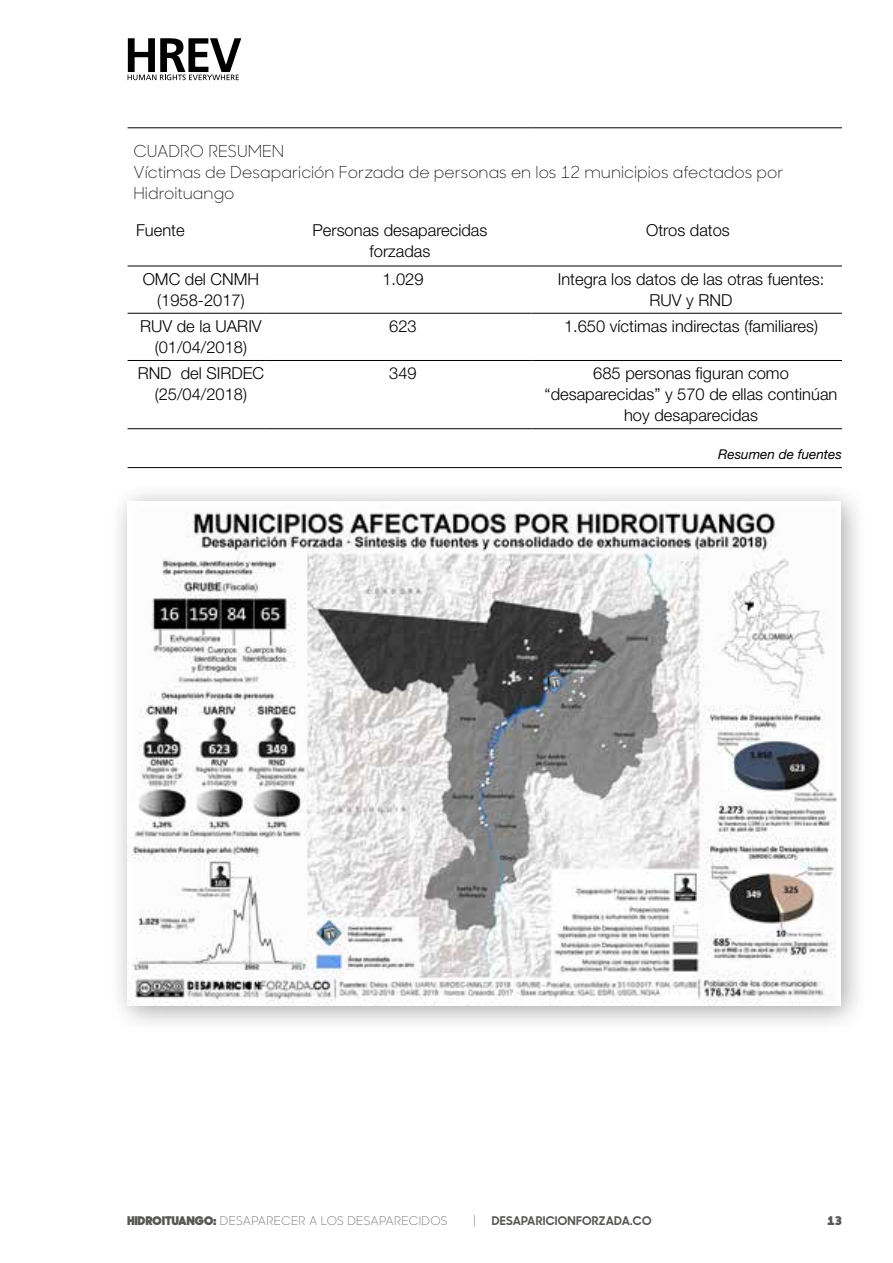
<style>
.page{position:relative;width:893px;height:1263px;background:#fff}
.page>*{position:absolute;margin:0;border:0;box-sizing:border-box;transform-origin:0 0}
.t1{font:300 16.5px/21px "Helvetica Neue LT Std";color:#000;text-align:center}
.cabecera_tablas{font:300 16.5px/21px "Sharp Sans No 1";color:#000}
.pie_tablas{font:italic 13.5px "Helvetica Neue LT Std";color:#000}
.t2{font:300 12px "Sharp Sans No 1";letter-spacing:.02em;color:#575756}
.t3{font:700 12px "Sharp Sans No 1";letter-spacing:.02em;color:#575756}
.t4{font:900 12px "Sharp Sans No 1";color:#575756}
.s1{font-weight:900}
</style>
<div class="page">
<svg style="left:128px;top:38px;width:113px;height:42px"></svg>
<hr style="left:128px;top:467px;width:714px;height:1px;background:#000">
<hr style="left:128px;top:313px;width:138px;height:1px;background:#000">
<hr style="left:266px;top:313px;width:266px;height:1px;background:#000">
<hr style="left:532px;top:313px;width:310px;height:1px;background:#000">
<hr style="left:128px;top:360px;width:138px;height:1px;background:#000">
<hr style="left:266px;top:360px;width:266px;height:1px;background:#000">
<hr style="left:532px;top:360px;width:310px;height:1px;background:#000">
<hr style="left:128px;top:266px;width:138px;height:1px;background:#000">
<hr style="left:266px;top:266px;width:266px;height:1px;background:#000">
<hr style="left:532px;top:266px;width:310px;height:1px;background:#000">
<hr style="left:128px;top:428px;width:138px;height:1px;background:#000">
<hr style="left:266px;top:428px;width:266px;height:1px;background:#000">
<hr style="left:532px;top:428px;width:310px;height:1px;background:#000">
<hr style="left:128px;top:128px;width:138px;height:1px;background:#000">
<hr style="left:266px;top:128px;width:266px;height:1px;background:#000">
<hr style="left:532px;top:128px;width:310px;height:1px;background:#000">
<div style="left:108px;top:482px;width:760px;height:552px;background:#000;opacity:.35"></div>
<img style="left:128px;top:501px;width:712px;height:504px">
<p class="cabecera_tablas" style="left:134px;top:140px;width:652px">CUADRO RESUMEN<br>Víctimas de Desaparición Forzada de personas en los 12 municipios afectados por<br>Hidroituango</p>
<p class="t1" style="left:136px;top:220px;width:50px">Fuente</p>
<p class="t1" style="left:313px;top:220px;width:176px">Personas desaparecidas forzadas</p>
<p class="t1" style="left:646px;top:220px;width:85px">Otros datos</p>
<p class="t1" style="left:143px;top:268px;width:118px">OMC del CNMH (1958-2017)</p>
<p class="t1" style="left:382px;top:268px;width:43px">1.029</p>
<p class="t1" style="left:558px;top:268px;width:268px">Integra los datos de las otras fuentes:<br>RUV y RND</p>
<p class="t1" style="left:140px;top:315px;width:123px">RUV de la UARIV (01/04/2018)</p>
<p class="t1" style="left:389px;top:315px;width:29px">623</p>
<p class="t1" style="left:564px;top:315px;width:255px">1.650 víctimas indirectas (familiares)</p>
<p class="t1" style="left:138px;top:362px;width:128px">RND del SIRDEC (25/04/2018)</p>
<p class="t1" style="left:389px;top:362px;width:29px">349</p>
<p class="t1" style="left:545px;top:362px;width:294px">685 personas figuran como “desaparecidas” y 570 de ellas continúan hoy desaparecidas</p>
<p class="pie_tablas" style="left:718px;top:446px;width:125px">Resumen de fuentes</p>
<p class="t2" style="left:128px;top:1212px;width:321px"><span class="s1">HIDROITUANGO:</span> DESAPARECER A LOS DESAPARECIDOS</p>
<p class="t2" style="left:473px;top:1212px;width:4px">|</p>
<p class="t3" style="left:492px;top:1212px;width:161px">DESAPARICIONFORZADA.CO</p>
<p class="t4" style="left:827px;top:1212px;width:16px">13</p>
</div>
